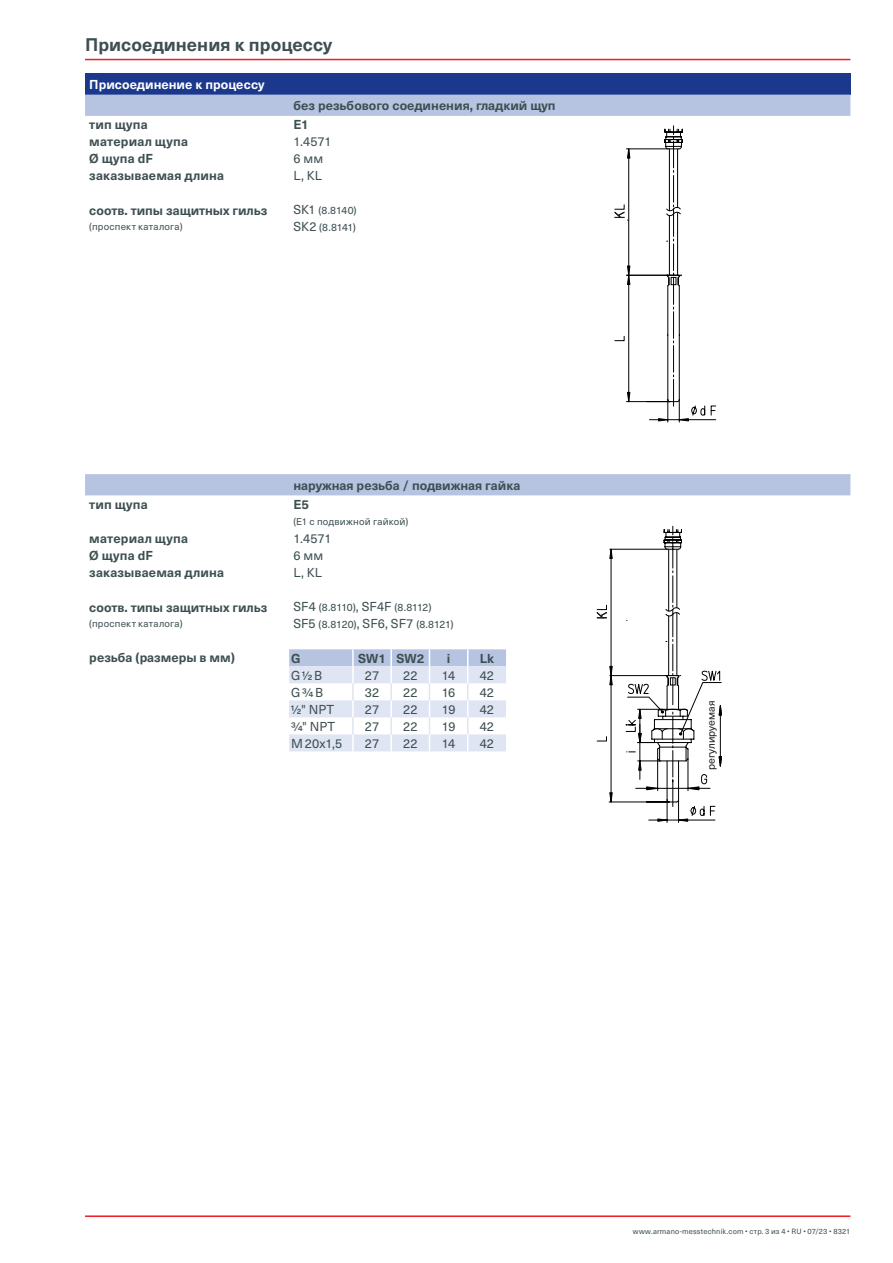
<style>
.page{position:relative;width:893px;height:1263px;background:#fff}
.page>*{position:absolute;margin:0;border:0;box-sizing:border-box;transform-origin:0 0}
.t1{font:700 18px "Neue Haas Unica W1 G";color:#3d4f51}
.t2{font:700 12.75px "Neue Haas Unica W1 G";color:#3d4f51}
.t3{font:12.75px "Neue Haas Unica W1 G";letter-spacing:.005em;color:#3d4f51}
.t4{font:700 12.75px "Neue Haas Unica W1 G";color:#fff}
.t5{font:10.5px/17px "Neue Haas Unica W1 G";letter-spacing:-.025em;color:#3d4f51}
.t6{font:10.5px "Neue Haas Unica W1 G";color:#231f20}
.t7{font:9.75px "Neue Haas Unica W1 G";letter-spacing:.02em;color:#3d4f51}
.t8{font:7.5px "Neue Haas Unica W1 G";letter-spacing:.02em;color:#3d4f51}
.s1{font-size:12.75px}
</style>
<div class="page">
<svg style="left:289px;top:649px;width:217px;height:102px"></svg>
<div style="left:85px;top:73px;width:765px;height:22px;background:#1b388c"></div>
<div style="left:85px;top:95px;width:765px;height:21px;background:#b6c4e1"></div>
<svg style="left:614px;top:125px;width:102px;height:297px"></svg>
<svg style="left:597px;top:526px;width:125px;height:297px"></svg>
<div style="left:85px;top:474px;width:765px;height:21px;background:#b6c4e1"></div>
<div style="left:705px;top:696px;width:12px;height:74px;background:#fff"></div>
<hr style="left:85px;top:1215px;width:765px;height:2px;background:#ee1d23">
<hr style="left:85px;top:59px;width:765px;height:1px;background:#ee1d23">
<h1 class="t1" style="left:85px;top:31px;width:249px">Присоединения к процессу</h1>
<p class="t4" style="left:89px;top:75px;width:177px">Присоединение к процессу</p>
<p class="t2" style="left:293px;top:96px;width:264px">без резьбового соединения, гладкий щуп</p>
<p class="t2" style="left:89px;top:115px;width:60px">тип щупа</p>
<p class="t2" style="left:293px;top:115px;width:17px">E1</p>
<p class="t2" style="left:89px;top:132px;width:100px">материал щупа</p>
<p class="t3" style="left:293px;top:132px;width:40px">1.4571</p>
<p class="t2" style="left:89px;top:149px;width:65px">Ø щупа dF</p>
<p class="t3" style="left:293px;top:149px;width:31px">6 мм</p>
<p class="t2" style="left:89px;top:166px;width:136px">заказываемая длина</p>
<p class="t3" style="left:293px;top:166px;width:30px">L, KL</p>
<p class="t2" style="left:89px;top:201px;width:180px">соотв. типы защитных гильз</p>
<p class="t7" style="left:89px;top:220px;width:95px">(проспект каталога)</p>
<p class="t5" style="left:293px;top:202px;width:65px"><span class="s1">SK1</span> (8.8140)<br><span class="s1">SK2</span> (8.8141)</p>
<p class="t2" style="left:293px;top:475px;width:228px">наружная резьба / подвижная гайка</p>
<p class="t2" style="left:89px;top:495px;width:60px">тип щупа</p>
<p class="t2" style="left:293px;top:495px;width:17px">E5</p>
<p class="t7" style="left:293px;top:514px;width:116px">(E1 с подвижной гайкой)</p>
<p class="t2" style="left:89px;top:529px;width:100px">материал щупа</p>
<p class="t3" style="left:293px;top:529px;width:40px">1.4571</p>
<p class="t2" style="left:89px;top:546px;width:65px">Ø щупа dF</p>
<p class="t3" style="left:293px;top:546px;width:31px">6 мм</p>
<p class="t2" style="left:89px;top:563px;width:136px">заказываемая длина</p>
<p class="t3" style="left:293px;top:563px;width:30px">L, KL</p>
<p class="t2" style="left:89px;top:598px;width:180px">соотв. типы защитных гильз</p>
<p class="t7" style="left:89px;top:616px;width:95px">(проспект каталога)</p>
<p class="t5" style="left:293px;top:598px;width:162px"><span class="s1">SF4</span> (8.8110)<span class="s1">, SF4F</span> (8.8112)<br><span class="s1">SF5</span> (8.8120)<span class="s1">, SF6, SF7</span> (8.8121)</p>
<p class="t2" style="left:89px;top:648px;width:147px">резьба (размеры в мм)</p>
<p class="t2" style="left:291px;top:648px;width:11px">G</p>
<p class="t2" style="left:358px;top:648px;width:68px">SW1 SW2</p>
<p class="t2" style="left:447px;top:648px;width:5px">i</p>
<p class="t2" style="left:480px;top:648px;width:16px">Lk</p>
<p class="t3" style="left:291px;top:666px;width:32px">G1/2B</p>
<p class="t3" style="left:365px;top:666px;width:16px">27</p>
<p class="t3" style="left:403px;top:666px;width:16px">22</p>
<p class="t3" style="left:442px;top:666px;width:15px">14</p>
<p class="t3" style="left:480px;top:666px;width:16px">42</p>
<p class="t3" style="left:291px;top:683px;width:33px">G3/4B</p>
<p class="t3" style="left:365px;top:683px;width:16px">32</p>
<p class="t3" style="left:403px;top:683px;width:16px">22</p>
<p class="t3" style="left:442px;top:683px;width:15px">16</p>
<p class="t3" style="left:480px;top:683px;width:16px">42</p>
<p class="t3" style="left:291px;top:700px;width:44px">1/2" NPT</p>
<p class="t3" style="left:365px;top:700px;width:16px">27</p>
<p class="t3" style="left:403px;top:700px;width:16px">22</p>
<p class="t3" style="left:442px;top:700px;width:15px">19</p>
<p class="t3" style="left:480px;top:700px;width:16px">42</p>
<p class="t3" style="left:291px;top:717px;width:45px">3/4" NPT</p>
<p class="t3" style="left:365px;top:717px;width:16px">27</p>
<p class="t3" style="left:403px;top:717px;width:16px">22</p>
<p class="t3" style="left:442px;top:717px;width:15px">19</p>
<p class="t3" style="left:480px;top:717px;width:16px">42</p>
<p class="t3" style="left:291px;top:734px;width:53px">M20x1,5</p>
<p class="t3" style="left:365px;top:734px;width:16px">27</p>
<p class="t3" style="left:403px;top:734px;width:16px">22</p>
<p class="t3" style="left:442px;top:734px;width:15px">14</p>
<p class="t3" style="left:480px;top:734px;width:16px">42</p>
<p class="t6" style="left:703px;top:770px;width:71px;rotate:-90deg">регулируемая</p>
<p class="t8" style="left:633px;top:1226px;width:219px">www.armano-messtechnik.com • стр. 3 из 4 • RU • 07/23 • 8321</p>
</div>
